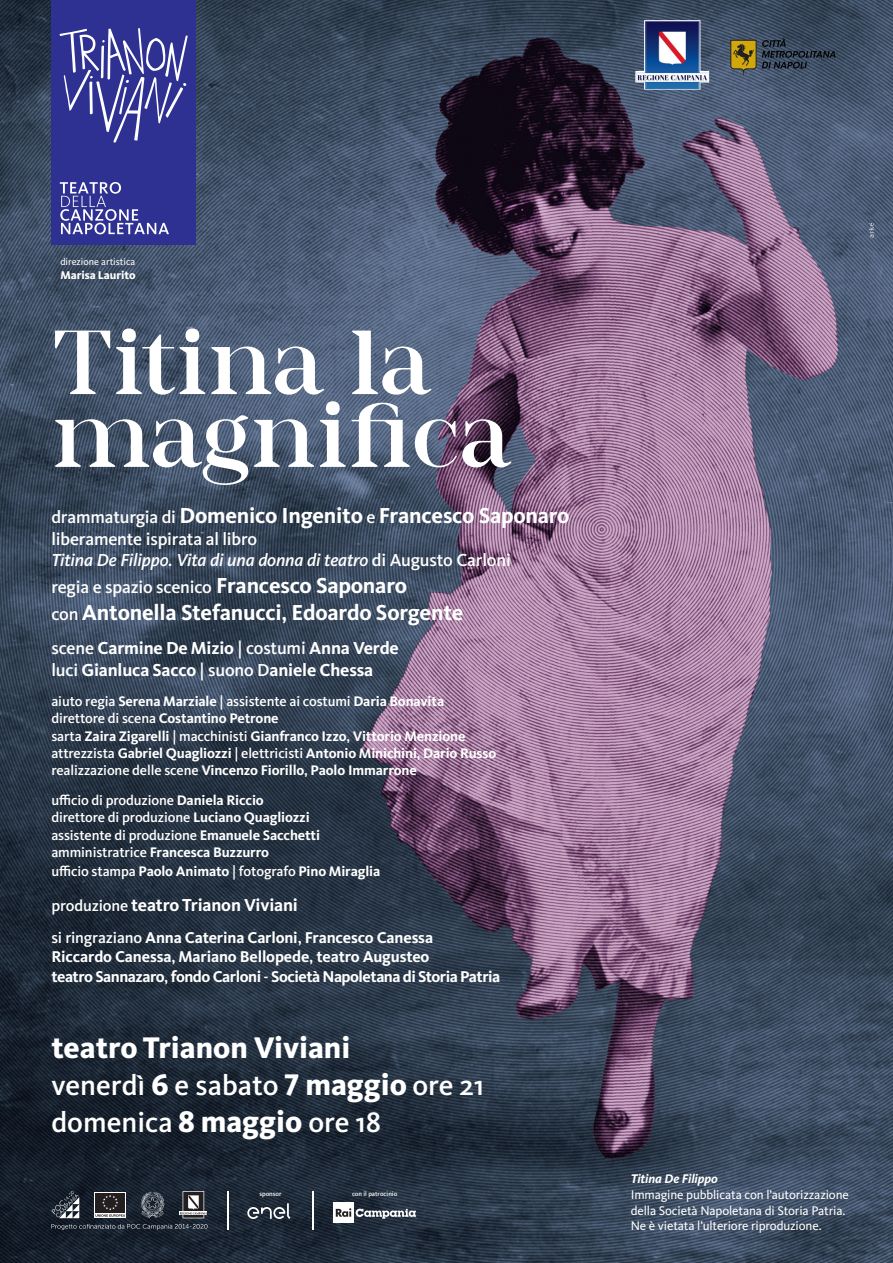
<style>
.page{position:relative;width:893px;height:1263px;background:#fff}
.page>*{position:absolute;margin:0;border:0;box-sizing:border-box;transform-origin:0 0}
.t1{font:93.3px/72.8px "rominamedium";letter-spacing:-.015em;color:#fff}
.t2{font:800 30.9px "Kievit Pro";color:#fff}
.t3{font:500 29.25px/37px "Kievit Pro";color:#fff}
.t4{font:700 22.5px "Kievit Pro";letter-spacing:-.01em;color:#fff}
.t5{font:500 18px/21.6px "Kievit Pro";letter-spacing:-.01em;color:#fff}
.t6{font:700 18px/21.6px "Kievit Pro";letter-spacing:-.01em;color:#fff}
.t7{font:700 16.2px/19.4px "Kievit Pro";letter-spacing:-.01em;color:#fff}
.t8{font:700 14.4px/17.2px "Kievit Pro";letter-spacing:-.01em;color:#fff}
.t9{font:500 14.4px/17.2px "Kievit Pro";letter-spacing:-.01em;color:#fff}
.t10{font:12.9px/15.6px "Kievit Pro";letter-spacing:-.01em;color:#fff}
.t11{font:italic 700 12.9px "Kievit Pro";letter-spacing:-.01em;color:#fff}
.t12{font:800 11.7px "Kievit Pro";color:#fff}
.t13{font:10.05px "Kievit Pro";color:#fff}
.t14{font:500 6.6px "Kievit Pro";color:#fff}
.s1{font-weight:500;font-size:18px}
.s2{font-style:italic}
.s3{font-weight:700;font-size:22.5px}
.s4{font-weight:500}
.s5{font-weight:700}
.s6{font-weight:500;font-size:16.2px}
.s7{font-weight:800;font-size:30.9px}
</style>
<div class="page">
<img style="left:0;top:0;width:893px;height:1263px">
<svg style="left:51px;top:1224px;width:156px;height:6px"></svg>
<svg style="left:51px;top:1191px;width:28px;height:27px"></svg>
<svg style="left:141px;top:1192px;width:23px;height:26px"></svg>
<div style="left:94px;top:1192px;width:32px;height:26px;background:#fff"></div>
<div style="left:95px;top:1193px;width:30px;height:19px;background:#231f20"></div>
<svg style="left:95px;top:1195px;width:30px;height:22px"></svg>
<hr style="left:179px;top:1211px;width:28px;height:4px;background:#fff">
<svg style="left:180px;top:1191px;width:27px;height:27px"></svg>
<hr style="left:227px;top:1191px;width:1px;height:39px;background:#fff">
<hr style="left:313px;top:1191px;width:1px;height:39px;background:#fff">
<div style="left:333px;top:1203px;width:21px;height:20px;background:#fff"></div>
<svg style="left:336px;top:1208px;width:80px;height:11px"></svg>
<svg style="left:247px;top:1203px;width:43px;height:16px"></svg>
<svg style="left:730px;top:40px;width:26px;height:32px"></svg>
<svg style="left:762px;top:38px;width:74px;height:31px;background:#324051"></svg>
<svg style="left:635px;top:20px;width:74px;height:70px"></svg>
<img style="left:636px;top:20px;width:72px;height:69px">
<div style="left:51px;top:0;width:145px;height:187px;background:#2e3092"></div>
<div style="left:51px;top:20px;width:145px;height:224px;background:#2e3092"></div>
<svg style="left:59px;top:28px;width:129px;height:115px"></svg>
<svg style="left:60px;top:182px;width:109px;height:52px"></svg>
<svg style="left:869px;top:223px;width:5px;height:15px"></svg>
<p class="t13" style="left:60px;top:255px;width:76px">direzione artistica</p>
<p class="t12" style="left:60px;top:268px;width:77px">Marisa Laurito</p>
<h1 class="t1" style="left:51px;top:332px;width:460px">Titina la magnifica</h1>
<h3 class="t4" style="left:51px;top:502px;width:520px"><span class="s1">drammaturgia di</span> Domenico Ingenito <span class="s1">e</span> Francesco Saponaro</h3>
<p class="t5" style="left:51px;top:528px;width:461px">liberamente ispirata al libro<br><span class="s2">Titina De Filippo. Vita di una donna di teatro</span> di Augusto Carloni</p>
<p class="t5" style="left:51px;top:576px;width:357px">regia e spazio scenico <span class="s3">Francesco Saponaro</span></p>
<h3 class="t4" style="left:51px;top:599px;width:413px"><span class="s1">con</span> Antonella Stefanucci<span class="s4">,</span> Edoardo Sorgente</h3>
<p class="t6" style="left:51px;top:637px;width:349px"><span class="s4">scene</span> Carmine De Mizio <span class="s4">| costumi</span> Anna Verde <span class="s4">luci</span> Gianluca Sacco <span class="s4">| suono D</span>aniele Chessa</p>
<p class="t8" style="left:51px;top:692px;width:446px"><span class="s4">aiuto regia</span> Serena Marziale <span class="s4">| assistente ai costumi</span> Daria Bonavita <span class="s4">direttore di scena</span> Costantino Petrone<br><span class="s4">sarta</span> Zaira Zigarelli <span class="s4">| macchinisti</span> Gianfranco Izzo<span class="s4">,</span> Vittorio Menzione <span class="s4">attrezzista</span> Gabriel Quagliozzi <span class="s4">| elettricisti</span> Antonio Minichini<span class="s4">,</span> Dario Russo <span class="s4">realizzazione delle scene</span> Vincenzo Fiorillo<span class="s4">,</span> Paolo Immarrone</p>
<p class="t9" style="left:51px;top:791px;width:270px">ufficio di produzione <span class="s5">Daniela Riccio </span>direttore di produzione <span class="s5">Luciano Quagliozzi </span>assistente di produzione <span class="s5">Emanuele Sacchetti </span>amministratrice <span class="s5">Francesca Buzzurro</span></p>
<p class="t8" style="left:51px;top:863px;width:330px"><span class="s4">ufficio stampa</span> Paolo Animato <span class="s4">| fotografo</span> Pino Miraglia</p>
<p class="t6" style="left:51px;top:893px;width:248px"><span class="s6">produzione</span> teatro Trianon Viviani</p>
<p class="t7" style="left:51px;top:927px;width:450px"><span class="s4">si ringraziano</span> Anna Caterina Carloni<span class="s4">,</span> Francesco Canessa<br>Riccardo Canessa<span class="s4">,</span> Mariano Bellopede<span class="s4">,</span> teatro Augusteo<br>teatro Sannazaro<span class="s4">,</span> fondo Carloni <span class="s4">-</span> Società Napoletana di Storia Patria</p>
<h2 class="t2" style="left:51px;top:1029px;width:300px">teatro Trianon Viviani</h2>
<h3 class="t3" style="left:51px;top:1066px;width:434px">venerdì <span class="s7">6</span> e sabato <span class="s7">7 maggio</span> ore 21 domenica <span class="s7">8 maggio</span> ore 18</h3>
<p class="t14" style="left:259px;top:1190px;width:24px">sponsor</p>
<p class="t14" style="left:352px;top:1190px;width:47px">con il patrocinio</p>
<p class="t11" style="left:631px;top:1171px;width:89px">Titina De Filippo</p>
<p class="t10" style="left:631px;top:1187px;width:220px">Immagine pubblicata con l’autorizzazione della Società Napoletana di Storia Patria.<br>Ne è vietata l’ulteriore riproduzione.</p>
</div>
